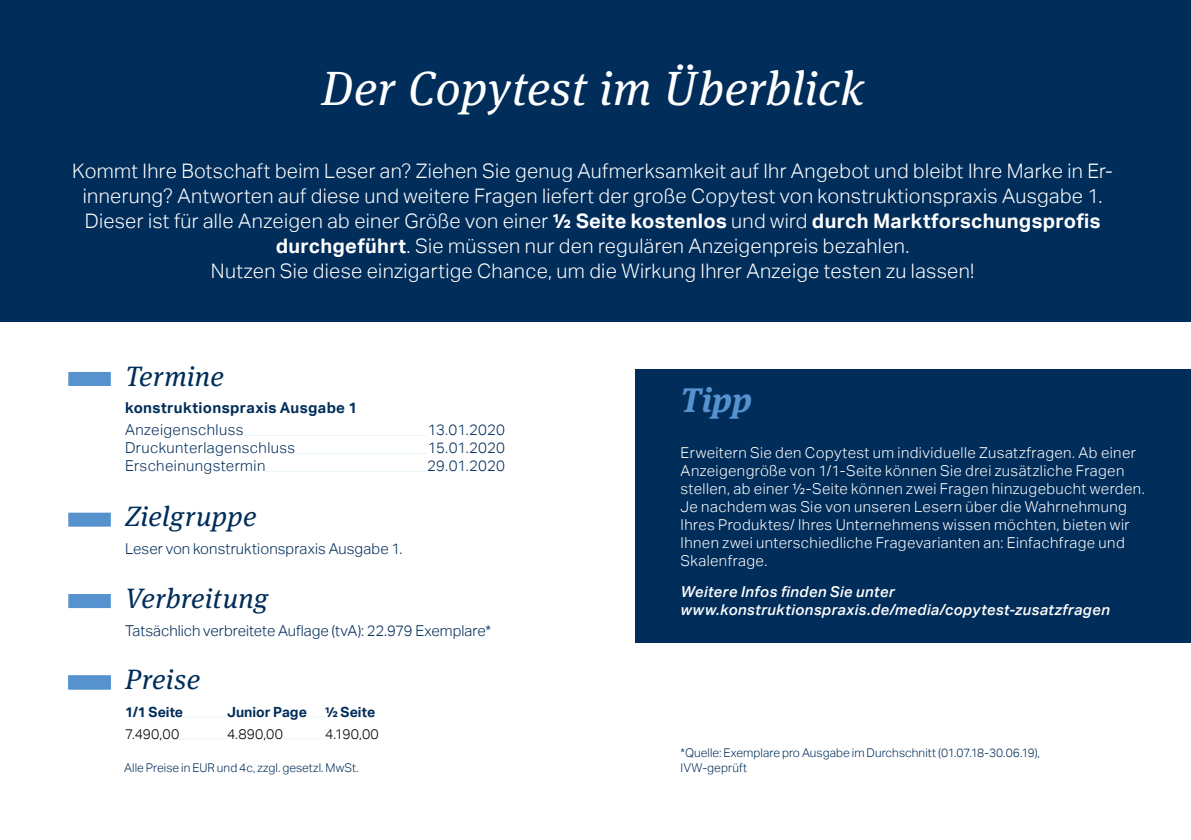
<style>
.page{position:relative;width:1191px;height:840px;background:#fff}
.page>*{position:absolute;margin:0;border:0;box-sizing:border-box;transform-origin:0 0}
.t1{font:italic 48px "Meta Serif OT";letter-spacing:.01em;color:#fff}
.t2{font:italic 700 34px "Meta Serif OT";color:#5692ce}
.t3{font:italic 28px "Meta Serif OT";letter-spacing:.015em;color:#002d5a}
.t4{font:300 20px/25px "Aktiv Grotesk";letter-spacing:.015em;color:#fff;text-align:center}
.t5{font:300 15px/18px "Aktiv Grotesk";letter-spacing:.025em;color:#fff}
.t6{font:300 15px "Aktiv Grotesk";letter-spacing:.01em;color:#002d5a}
.t7{font:italic 500 15px/18px "Aktiv Grotesk";letter-spacing:.02em;color:#fff}
.t8{font:300 15px "Aktiv Grotesk";letter-spacing:.03em;color:#002d5a}
.t9{font:700 15px "Aktiv Grotesk";letter-spacing:.025em;color:#002d5a}
.t10{font:700 14px "Aktiv Grotesk";color:#002d5a}
.t11{font:300 14px "Aktiv Grotesk";letter-spacing:.01em;color:#000}
.t12{font:300 12px/15px "Aktiv Grotesk";letter-spacing:.005em;color:#002d5a}
.s1{font-weight:700}
</style>
<div class="page">
<div style="left:0;top:0;width:1191px;height:321px;background:#002d5a"></div>
<hr style="left:244px;top:434px;width:184px;height:1px;background:#eaf6fe">
<hr style="left:295px;top:452px;width:133px;height:1px;background:#eaf6fe">
<hr style="left:265px;top:470px;width:162px;height:1px;background:#eaf6fe">
<hr style="left:183px;top:716px;width:44px;height:1px;background:#eaf6fe">
<svg style="left:307px;top:716px;width:18px;height:1px"></svg>
<hr style="left:179px;top:738px;width:48px;height:1px;background:#eaf6fe">
<hr style="left:283px;top:738px;width:42px;height:1px;background:#eaf6fe">
<div style="left:68px;top:372px;width:43px;height:14px;background:#5692ce"></div>
<div style="left:68px;top:512px;width:43px;height:14px;background:#5692ce"></div>
<div style="left:68px;top:593px;width:43px;height:14px;background:#5692ce"></div>
<div style="left:68px;top:675px;width:43px;height:14px;background:#5692ce"></div>
<div style="left:635px;top:369px;width:556px;height:273px;background:#002d5a"></div>
<h1 class="t1" style="left:321px;top:58px;width:544px">Der Copytest im Überblick</h1>
<p class="t4" style="left:72px;top:158px;width:1042px">Kommt Ihre Botschaft beim Leser an? Ziehen Sie genug Aufmerksamkeit auf Ihr Angebot und bleibt Ihre Marke in Er&shy;innerung? Antworten auf diese und weitere Fragen liefert der große Copytest von konstruktionspraxis Ausgabe 1.<br>Dieser ist für alle Anzeigen ab einer Größe von einer <span class="s1">½ Seite kostenlos</span> und wird <span class="s1">durch Marktforschungsprofis durchgeführt</span>. Sie müssen nur den regulären Anzeigenpreis bezahlen.<br>Nutzen Sie diese einzigartige Chance, um die Wirkung Ihrer Anzeige testen zu lassen!</p>
<h3 class="t3" style="left:125px;top:358px;width:100px">Termine</h3>
<p class="t9" style="left:125px;top:399px;width:234px">konstruktionspraxis Ausgabe 1</p>
<p class="t8" style="left:125px;top:421px;width:120px">Anzeigenschluss</p>
<p class="t6" style="left:428px;top:421px;width:79px">13.01.2020</p>
<p class="t8" style="left:125px;top:439px;width:172px">Druckunterlagenschluss</p>
<p class="t6" style="left:428px;top:439px;width:79px">15.01.2020</p>
<p class="t8" style="left:125px;top:457px;width:142px">Erscheinungstermin</p>
<p class="t6" style="left:427px;top:457px;width:79px">29.01.2020</p>
<h3 class="t3" style="left:125px;top:499px;width:133px">Zielgruppe</h3>
<p class="t6" style="left:125px;top:540px;width:279px">Leser von konstruktionspraxis Ausgabe 1.</p>
<h3 class="t3" style="left:125px;top:580px;width:145px">Verbreitung</h3>
<p class="t6" style="left:125px;top:621px;width:368px">Tatsächlich verbreitete Auflage (tvA): 22.979 Exemplare*</p>
<h3 class="t3" style="left:125px;top:661px;width:77px">Preise</h3>
<p class="t10" style="left:125px;top:703px;width:60px">1/1 Seite</p>
<p class="t10" style="left:227px;top:703px;width:81px">Junior Page</p>
<p class="t10" style="left:325px;top:703px;width:52px">1/2 Seite</p>
<p class="t11" style="left:125px;top:725px;width:56px">7.490,00</p>
<p class="t11" style="left:227px;top:725px;width:58px">4.890,00</p>
<p class="t11" style="left:325px;top:725px;width:55px">4.190,00</p>
<p class="t12" style="left:124px;top:759px;width:236px">Alle Preise in EUR und 4c, zzgl. gesetzl. MwSt.</p>
<h2 class="t2" style="left:680px;top:378px;width:73px">Tipp</h2>
<p class="t5" style="left:680px;top:443px;width:466px">Erweitern Sie den Copytest um individuelle Zusatzfragen. Ab einer Anzeigengröße von 1/1-Seite können Sie drei zusätzliche Fragen stellen, ab einer ½-Seite können zwei Fragen hinzugebucht werden.<br>Je nachdem was Sie von unseren Lesern über die Wahrnehmung Ihres Produktes/ Ihres Unternehmens wissen möchten, bieten wir Ihnen zwei unterschiedliche Fragevarianten an: Einfachfrage und Skalenfrage.</p>
<p class="t7" style="left:680px;top:582px;width:431px">Weitere Infos finden Sie unter www.konstruktionspraxis.de/media/copytest-zusatzfragen</p>
<p class="t12" style="left:680px;top:744px;width:361px">*Quelle: Exemplare pro Ausgabe im Durchschnitt (01.07.18-30.06.19),<br>IVW-geprüft</p>
</div>
